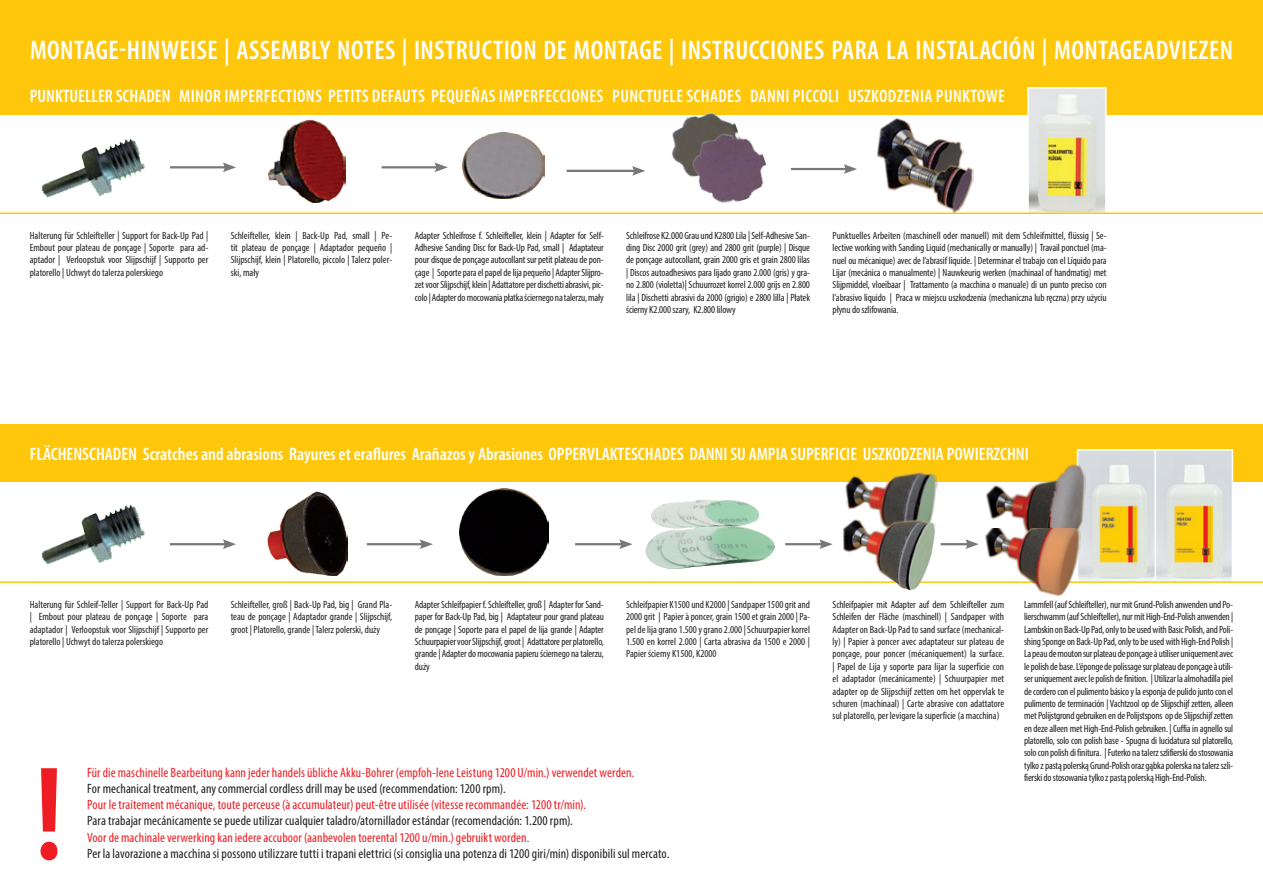
<style>
.page{position:relative;width:1263px;height:893px;background:#fff}
.page>*{position:absolute;margin:0;border:0;box-sizing:border-box;transform-origin:0 0}
.t1{font:600 condensed 135px "Myriad Pro";color:#ee1d23}
.t2{font:600 condensed 27px "Myriad Pro";letter-spacing:.02em;color:#fff}
.t3{font:600 condensed 18px "Myriad Pro";color:#fff}
.t4{font:600 condensed 18px "Myriad Pro";letter-spacing:.02em;color:#fff}
.t5{font:condensed 13.5px "Myriad Pro";letter-spacing:.005em;color:#231f20}
.t6{font:condensed 13.5px "Myriad Pro";letter-spacing:.005em;color:#ee1d23}
.t7{font:condensed 10.5px/12.5px "Myriad Pro";letter-spacing:-.01em;color:#231f20;text-align:justify}
</style>
<div class="page">
<div style="left:0;top:0;width:1263px;height:115px;background:#fec70c"></div>
<div style="left:0;top:425px;width:1263px;height:57px;background:#fec70c"></div>
<img style="left:1030px;top:90px;width:73px;height:122px">
<div style="left:1027px;top:87px;width:79px;height:128px;border:2px solid #fff"></div>
<img style="left:41px;top:138px;width:104px;height:60px">
<img style="left:269px;top:120px;width:77px;height:83px">
<img style="left:672px;top:112px;width:59px;height:59px">
<img style="left:463px;top:133px;width:82px;height:66px">
<hr style="left:170px;top:166px;width:57px;height:2px;background:#76787b">
<svg style="left:223px;top:162px;width:13px;height:10px"></svg>
<hr style="left:382px;top:166px;width:56px;height:2px;background:#76787b">
<svg style="left:434px;top:162px;width:14px;height:10px"></svg>
<hr style="left:567px;top:170px;width:69px;height:2px;background:#76787b">
<svg style="left:632px;top:166px;width:13px;height:10px"></svg>
<hr style="left:791px;top:168px;width:57px;height:2px;background:#76787b">
<svg style="left:844px;top:164px;width:13px;height:10px"></svg>
<hr style="left:0;top:212px;width:1263px;height:2px;background:#feca0a">
<img style="left:685px;top:123px;width:82px;height:80px">
<img style="left:1080px;top:452px;width:150px;height:128px">
<div style="left:1154px;top:449px;width:79px;height:134px;border:2px solid #fff"></div>
<div style="left:1077px;top:449px;width:79px;height:134px;border:2px solid #fff"></div>
<img style="left:876px;top:118px;width:84px;height:41px">
<img style="left:883px;top:142px;width:90px;height:71px">
<img style="left:41px;top:504px;width:104px;height:61px">
<img style="left:986px;top:463px;width:99px;height:94px">
<img style="left:845px;top:472px;width:98px;height:74px">
<hr style="left:170px;top:543px;width:57px;height:2px;background:#76787b">
<svg style="left:223px;top:539px;width:13px;height:10px"></svg>
<hr style="left:367px;top:543px;width:57px;height:2px;background:#76787b">
<svg style="left:419px;top:539px;width:14px;height:10px"></svg>
<hr style="left:941px;top:543px;width:28px;height:2px;background:#76787b">
<svg style="left:965px;top:539px;width:14px;height:10px"></svg>
<hr style="left:0;top:581px;width:1263px;height:2px;background:#feca0a">
<img style="left:843px;top:518px;width:94px;height:73px">
<img style="left:984px;top:528px;width:97px;height:68px">
<img style="left:268px;top:491px;width:79px;height:85px">
<img style="left:459px;top:488px;width:89px;height:88px">
<img style="left:645px;top:500px;width:129px;height:69px">
<hr style="left:575px;top:543px;width:48px;height:2px;background:#76787b">
<svg style="left:619px;top:539px;width:13px;height:10px"></svg>
<hr style="left:785px;top:543px;width:38px;height:2px;background:#76787b">
<svg style="left:819px;top:539px;width:14px;height:10px"></svg>
<h2 class="t2" style="left:30px;top:35px;width:1204px">MONTAGE-HINWEISE | ASSEMBLY NOTES | INSTRUCTION DE MONTAGE | INSTRUCCIONES PARA LA INSTALACIÓN | MONTAGEADVIEZEN</h2>
<h3 class="t4" style="left:30px;top:86px;width:977px">PUNKTUELLER SCHADEN MINOR IMPERFECTIONS PETITS DEFAUTS PEQUEÑAS IMPERFECCIONES PUNCTUELE SCHADES DANNI PICCOLI USZKODZENIA PUNKTOWE</h3>
<p class="t7" style="left:30px;top:229px;width:180px">Halterung für Schleifteller | Support for Back-Up Pad | Embout pour plateau de ponçage | Soporte para ad&shy;aptador | Verloopstuk voor Slijpschijf | Supporto per platorello | Uchwyt do talerza polerskiego</p>
<p class="t7" style="left:231px;top:229px;width:163px">Schleifteller, klein | Back-Up Pad, small | Pe&shy;tit plateau de ponçage | Adaptador pequeño | Slijpschijf, klein | Platorello, piccolo | Talerz poler&shy;ski, mały</p>
<p class="t7" style="left:415px;top:229px;width:190px">Adapter Schleifrose f. Schleifteller, klein | Adapter for Self-Adhesive Sanding Disc for Back-Up Pad, small | Adaptateur pour disque de ponçage autocollant sur petit plateau de pon&shy;çage | Soporte para el papel de lija pequeño | Adapter Slijpro&shy;zet voor Slijpschijf, klein | Adattatore per dischetti abrasivi, pic&shy;colo | Adapter do mocowania płatka ściernego na talerzu, mały</p>
<p class="t7" style="left:626px;top:229px;width:185px">Schleifrose K2.000 Grau und K2800 Lila | Self-Adhesive San&shy;ding Disc 2000 grit (grey) and 2800 grit (purple) | Disque de ponçage autocollant, grain 2000 gris et grain 2800 lilas | Discos autoadhesivos para lijado grano 2.000 (gris) y gra&shy;no 2.800 (violetta)| Schuurrozet korrel 2.000 grijs en 2.800 lila | Dischetti abrasivi da 2000 (grigio) e 2800 lilla | Płatek ścierny K2.000 szary, K2.800 lilowy</p>
<p class="t7" style="left:833px;top:229px;width:276px">Punktuelles Arbeiten (maschinell oder manuell) mit dem Schleifmittel, flüssig | Se&shy;lective working with Sanding Liquid (mechanically or manually) | Travail ponctuel (ma&shy;nuel ou mécanique) avec de l‘abrasif liquide. | Determinar el trabajo con el Líquido para Lijar (mecánica o manualmente) | Nauwkeurig werken (machinaal of handmatig) met Slijpmiddel, vloeibaar | Trattamento (a macchina o manuale) di un punto preciso con l’abrasivo liquido | Praca w miejscu uszkodzenia (mechaniczna lub ręczna) przy użyciu płynu do szlifowania.</p>
<h3 class="t3" style="left:30px;top:444px;width:1001px">FLÄCHENSCHADEN Scratches and abrasions Rayures et eraflures Arañazos y Abrasiones OPPERVLAKTESCHADES DANNI SU AMPIA SUPERFICIE USZKODZENIA POWIERZCHNI</h3>
<p class="t7" style="left:30px;top:598px;width:180px">Halterung für Schleif-Teller | Support for Back-Up Pad | Embout pour plateau de ponçage | Soporte para adaptador | Verloopstuk voor Slijpschijf | Supporto per platorello | Uchwyt do talerza polerskiego</p>
<p class="t7" style="left:231px;top:598px;width:163px">Schleifteller, groß | Back-Up Pad, big | Grand Pla&shy;teau de ponçage | Adaptador grande | Slijpschijf, groot | Platorello, grande | Talerz polerski, duży</p>
<p class="t7" style="left:415px;top:598px;width:190px">Adapter Schleifpapier f. Schleifteller, groß | Adapter for Sand&shy;paper for Back-Up Pad, big | Adaptateur pour grand plateau de ponçage | Soporte para el papel de lija grande | Adapter Schuurpapier voor Slijpschijf, groot | Adattatore per platorello, grande | Adapter do mocowania papieru ściernego na talerzu, duży</p>
<p class="t7" style="left:626px;top:598px;width:185px">Schleifpapier K1500 und K2000 | Sandpaper 1500 grit and 2000 grit | Papier à poncer, grain 1500 et grain 2000 | Pa&shy;pel de lija grano 1.500 y grano 2.000 | Schuurpapier korrel 1.500 en korrel 2.000 | Carta abrasiva da 1500 e 2000 | Papier ścierny K1500, K2000</p>
<p class="t7" style="left:833px;top:598px;width:173px">Schleifpapier mit Adapter auf dem Schleifteller zum Schleifen der Fläche (maschinell) | Sandpaper with Adapter on Back-Up Pad to sand surface (mechanical&shy;ly) | Papier à poncer avec adaptateur sur plateau de ponçage, pour poncer (mécaniquement) la surface. | Papel de Lija y soporte para lijar la superficie con el adaptador (mecánicamente) | Schuurpapier met adapter op de Slijpschijf zetten om het oppervlak te schuren (machinaal) | Carte abrasive con adattatore sul platorello, per levigare la superficie (a macchina)</p>
<p class="t7" style="left:1024px;top:598px;width:211px">Lammfell (auf Schleifteller), nur mit Grund-Polish anwenden und Po&shy;lierschwamm (auf Schleifteller), nur mit High-End-Polish anwenden | Lambskin on Back-Up Pad, only to be used with Basic Polish, and Poli&shy;shing Sponge on Back-Up Pad, only to be used with High-End Polish | La peau de mouton sur plateau de ponçage à utiliser uniquement avec le polish de base. L‘éponge de polissage sur plateau de ponçage à utili&shy;ser uniquement avec le polish de finition. | Utilizar la almohadilla piel de cordero con el pulimento básico y la esponja de pulido junto con el pulimento de terminación | Vachtzool op de Slijpschijf zetten, alleen met Polijstgrond gebruiken en de Polijstspons op de Slijpschijf zetten en deze alleen met High-End-Polish gebruiken. | Cuffia in agnello sul platorello, solo con polish base - Spugna di lucidatura sul platorello, solo con polish di finitura. | Futerko na talerz szlifierski do stosowania tylko z pastą polerską Grund-Polish oraz gąbka polerska na talerz szli&shy;fierski do stosowania tylko z pastą polerską High-End-Polish.</p>
<h1 class="t1" style="left:34px;top:741px;width:31px">!</h1>
<p class="t6" style="left:87px;top:764px;width:549px">Für die maschinelle Bearbeitung kann jeder handels übliche Akku-Bohrer (empfoh-lene Leistung 1200 U/min.) verwendet werden.</p>
<p class="t5" style="left:87px;top:780px;width:420px">For mechanical treatment, any commercial cordless drill may be used (recommendation: 1200 rpm).</p>
<p class="t6" style="left:87px;top:796px;width:500px">Pour le traitement mécanique, toute perceuse (à accumulateur) peut-être utilisée (vitesse recommandée: 1200 tr/min).</p>
<p class="t5" style="left:87px;top:813px;width:487px">Para trabajar mecánicamente se puede utilizar cualquier taladro/atornillador estándar (recomendación: 1.200 rpm).</p>
<p class="t6" style="left:87px;top:829px;width:444px">Voor de machinale verwerking kan iedere accuboor (aanbevolen toerental 1200 u/min.) gebruikt worden.</p>
<p class="t5" style="left:87px;top:845px;width:584px">Per la lavorazione a macchina si possono utilizzare tutti i trapani elettrici (si consiglia una potenza di 1200 giri/min) disponibili sul mercato.</p>
</div>
